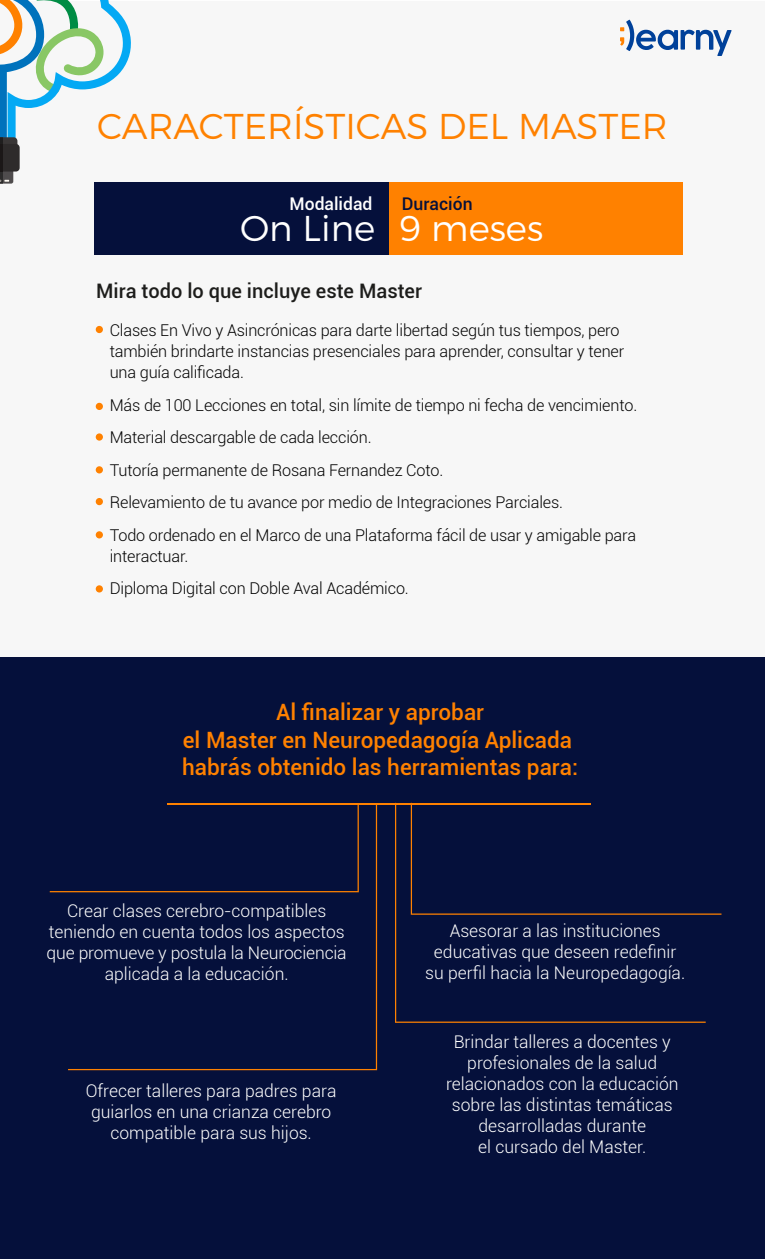
<style>
.page{position:relative;width:765px;height:1260px;background:#fff}
.page>*{position:absolute;margin:0;border:0;box-sizing:border-box;transform-origin:0 0}
.t1{font:300 35.88px "Montserrat";color:#ff8100}
.t2{font:300 35.88px "Montserrat";color:#fff}
.t3{font:500 22.5px/27.5px "Roboto";color:#ff8100;text-align:center}
.t4{font:500 20px "Roboto";color:#1d1d1b}
.t5{font:300 17.5px/21px "Roboto";color:#fff;text-align:center}
.t6{font:500 17.5px "Roboto";color:#fff}
.t7{font:500 17.5px "Roboto";color:#05103b}
.t8{font:300 16.25px/32.5px "Roboto";letter-spacing:-.01em;color:#000}
</style>
<div class="page">
<div style="left:0;top:657px;width:765px;height:602px;background:#05103b"></div>
<svg style="left:620px;top:20px;width:112px;height:36px"></svg>
<hr style="left:167px;top:803px;width:423px;height:1px;background:#ff8100">
<svg style="left:68px;top:804px;width:309px;height:266px"></svg>
<svg style="left:395px;top:803px;width:311px;height:220px"></svg>
<svg style="left:0;top:0;width:132px;height:184px"></svg>
<hr style="left:0;top:144px;width:3px;height:28px;background:#1b1717">
<div style="left:96px;top:326px;width:7px;height:7px;background:#ff8100;border-radius:50%"></div>
<div style="left:96px;top:403px;width:7px;height:7px;background:#ff8100;border-radius:50%"></div>
<div style="left:96px;top:433px;width:7px;height:8px;background:#ff8100;border-radius:50%"></div>
<div style="left:96px;top:531px;width:7px;height:7px;background:#ff8100;border-radius:50%"></div>
<div style="left:96px;top:585px;width:7px;height:8px;background:#ff8100;border-radius:50%"></div>
<div style="left:96px;top:466px;width:7px;height:7px;background:#ff8100;border-radius:50%"></div>
<div style="left:96px;top:498px;width:7px;height:7px;background:#ff8100;border-radius:50%"></div>
<div style="left:388px;top:183px;width:294px;height:72px;background:#ff8100"></div>
<div style="left:94px;top:183px;width:294px;height:72px;background:#05103b"></div>
<h1 class="t1" style="left:97px;top:104px;width:572px">CARACTERÍSTICAS DEL MASTER</h1>
<p class="t6" style="left:290px;top:192px;width:84px">Modalidad</p>
<h1 class="t2" style="left:240px;top:206px;width:137px">On Line</h1>
<p class="t7" style="left:402px;top:192px;width:72px">Duración</p>
<h1 class="t2" style="left:399px;top:206px;width:145px">9 meses</h1>
<p class="t4" style="left:96px;top:277px;width:327px">Mira todo lo que incluye este Master</p>
<p class="t8" style="left:110px;top:319px;width:516px;line-height:21.2px">Clases En Vivo y Asincrónicas para darte libertad según tus tiempos, pero también brindarte instancias presenciales para aprender, consultar y tener una guía calificada.</p>
<p class="t8" style="left:110px;top:388px;width:529px">Más de 100 Lecciones en total, sin límite de tiempo ni fecha de vencimiento.<br>Material descargable de cada lección.<br>Tutoría permanente de Rosana Fernandez Coto.<br>Relevamiento de tu avance por medio de Integraciones Parciales.<br>Todo ordenado en el Marco de una Plataforma fácil de usar y amigable para</p>
<p class="t8" style="left:110px;top:539px;width:301px">interactuar.<br>Diploma Digital con Doble Aval Académico.</p>
<h2 class="t3" style="left:182px;top:697px;width:397px">Al finalizar y aprobar<br>el Master en Neuropedagogía Aplicada habrás obtenido las herramientas para:</h2>
<p class="t5" style="left:47px;top:900px;width:302px">Crear clases cerebro-compatibles teniendo en cuenta todos los aspectos que promueve y postula la Neurociencia aplicada a la educación.</p>
<p class="t5" style="left:86px;top:1079px;width:252px">Ofrecer talleres para padres para guiarlos en una crianza cerebro compatible para sus hijos.</p>
<p class="t5" style="left:425px;top:920px;width:261px">Asesorar a las instituciones educativas que deseen redefinir su perfil hacia la Neuropedagogía.</p>
<p class="t5" style="left:446px;top:1030px;width:234px">Brindar talleres a docentes y profesionales de la salud relacionados con la educación sobre las distintas temáticas desarrolladas durante<br>el cursado del Master.</p>
</div>
